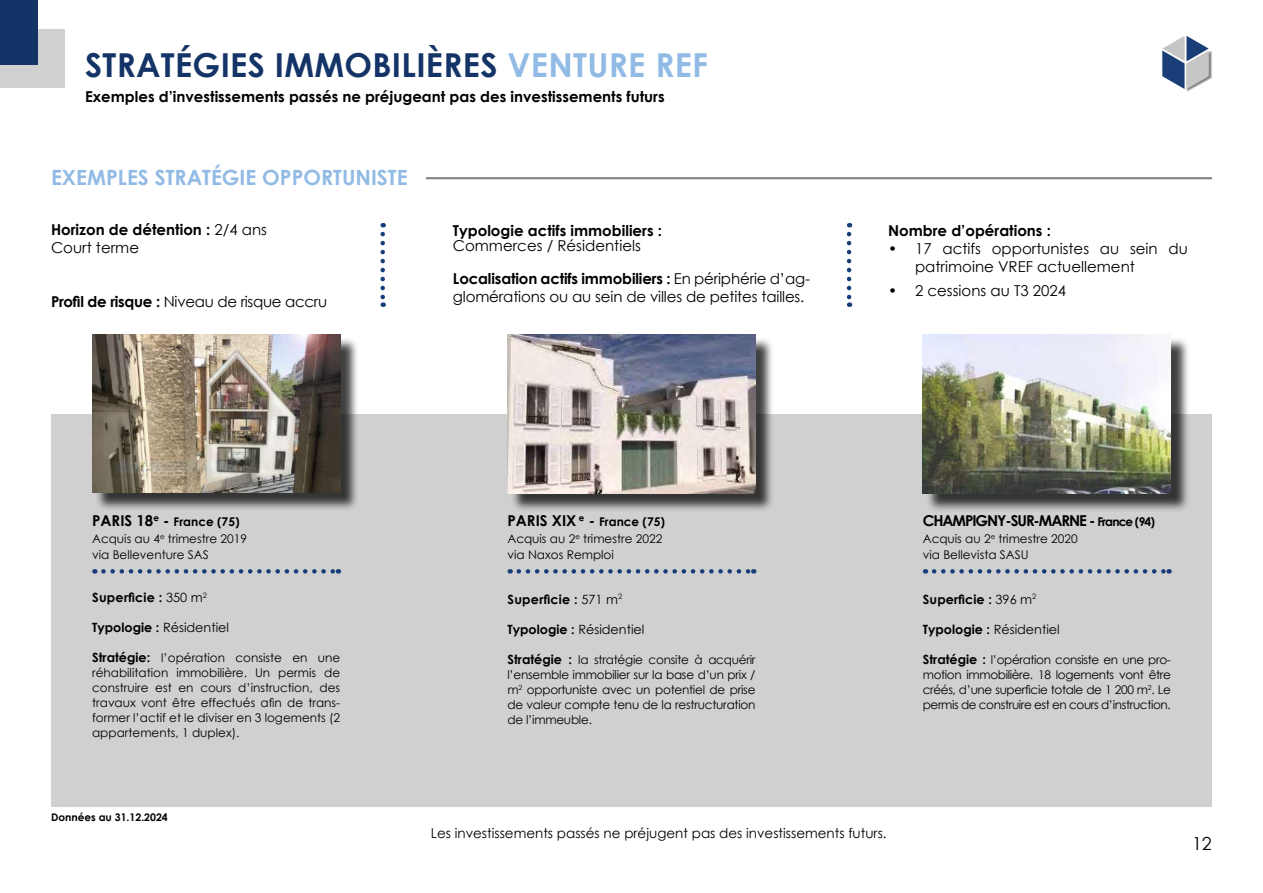
<style>
.page{position:relative;width:1263px;height:893px;background:#fff}
.page>*{position:absolute;margin:0;border:0;box-sizing:border-box;transform-origin:0 0}
.t1{font:700 33px "Century Gothic";letter-spacing:.01em;color:#143467}
.t2{font:700 21px "Century Gothic";color:#91bbe5}
.t3{font:18px "Century Gothic";color:#000}
.t4{font:15px/18px "Century Gothic";color:#000}
.t5{font:700 15px/18px "Century Gothic";color:#000}
.t6{font:15px "Century Gothic";letter-spacing:-.02em;color:#000}
.t7{font:700 15px "Century Gothic";letter-spacing:-.07em;color:#000}
.t8{font:13.5px "Century Gothic";color:#000}
.t9{font:12.75px "Century Gothic";color:#000}
.t10{font:700 12.75px "Century Gothic";letter-spacing:.02em;color:#000}
.t11{font:12px/15px "Century Gothic";color:#000}
.t12{font:700 10.5px "Century Gothic";color:#000}
.s1{color:#91bbe5}
.s2{font-weight:400}
.s3{font-weight:700}
.s4{font-weight:700;font-size:15px}
.s5{font-weight:700;font-size:12.75px}
.s6{font-size:12px}
</style>
<div class="page">
<img style="left:1186px;top:51px;width:26px;height:41px">
<svg style="left:1162px;top:36px;width:47px;height:53px"></svg>
<div style="left:0;top:30px;width:65px;height:58px;background:#d0d0d0"></div>
<div style="left:0;top:0;width:37px;height:65px;background:#143467"></div>
<hr style="left:426px;top:177px;width:786px;height:2px;background:#878787">
<div style="left:51px;top:414px;width:1161px;height:393px;background:#d0d0d0"></div>
<div style="left:94px;top:336px;width:265px;height:175px;background:#000;opacity:.75"></div>
<img style="left:92px;top:334px;width:248px;height:159px">
<svg style="left:934px;top:569px;width:235px;height:5px"></svg>
<svg style="left:103px;top:569px;width:236px;height:5px"></svg>
<svg style="left:519px;top:569px;width:235px;height:5px"></svg>
<svg style="left:380px;top:234px;width:5px;height:73px"></svg>
<svg style="left:847px;top:234px;width:4px;height:73px"></svg>
<div style="left:510px;top:337px;width:264px;height:175px;background:#000;opacity:.75"></div>
<img style="left:507px;top:335px;width:248px;height:158px">
<div style="left:925px;top:337px;width:264px;height:175px;background:#000;opacity:.75"></div>
<img style="left:923px;top:335px;width:248px;height:158px">
<h1 class="t1" style="left:85px;top:40px;width:625px">STRATÉGIES IMMOBILIÈRES <span class="s1">VENTURE REF</span></h1>
<p class="t5" style="left:85px;top:87px;width:581px">Exemples d’investissements passés ne préjugeant pas des investissements futurs</p>
<h2 class="t2" style="left:51px;top:162px;width:358px">EXEMPLES STRATÉGIE OPPORTUNISTE</h2>
<p class="t5" style="left:51px;top:219px;width:218px">Horizon de détention : <span class="s2">2/4 ans<br>Court terme</span></p>
<p class="t6" style="left:51px;top:291px;width:278px"><span class="s3">Profil de risque :</span> Niveau de risque accru</p>
<p class="t5" style="left:453px;top:220px;width:211px">Typologie actifs immobiliers :</p>
<p class="t4" style="left:453px;top:236px;width:190px">Commerces / Résidentiels</p>
<p class="t4" style="left:453px;top:269px;width:359px"><span class="s3">Localisation actifs immobiliers :</span> En périphérie d’ag&shy;glomérations ou au sein de villes de petites tailles.</p>
<p class="t5" style="left:888px;top:220px;width:164px">Nombre d’opérations :</p>
<p class="t4" style="left:915px;top:239px;width:274px;text-indent:-27px">• 17 actifs opportunistes au sein du patrimoine VREF actuellement</p>
<p class="t4" style="left:888px;top:282px;width:180px">• 2 cessions au T3 2024</p>
<p class="t11" style="left:92px;top:514px;width:157px;line-height:16.5px"><span class="s4">PARIS 18</span><sup>e</sup> <span class="s4">-</span> <span class="s3">France (75)<br></span>Acquis au 4<sup>e</sup> trimestre 2019 via Belleventure SAS</p>
<p class="t10" style="left:92px;top:588px;width:116px">Superficie : <span class="s2">350 m</span><sup>2</sup></p>
<p class="t9" style="left:92px;top:619px;width:138px"><span class="s3">Typologie :</span> Résidentiel</p>
<p class="t11" style="left:92px;top:650px;width:250px;text-align:justify"><span class="s5">Stratégie:</span> l’opération consiste en une réhabilitation immobilière. Un permis de construire est en cours d’instruction, des travaux vont être effectués afin de trans&shy;former l’actif et le diviser en 3 logements (2 appartements, 1 duplex).</p>
<p class="t12" style="left:51px;top:809px;width:118px">Données au 31.12.2024</p>
<p class="t11" style="left:507px;top:514px;width:159px;line-height:16.5px"><span class="s4">PARIS XIX</span> <sup>e</sup> <span class="s4">-</span> <span class="s3">France (75)<br></span>Acquis au 2<sup>e</sup> trimestre 2022 via Naxos Remploi</p>
<p class="t10" style="left:507px;top:589px;width:116px">Superficie : <span class="s2">571 m</span><sup>2</sup></p>
<p class="t9" style="left:507px;top:620px;width:138px"><span class="s3">Typologie :</span> Résidentiel</p>
<p class="t11" style="left:507px;top:652px;width:250px;text-align:justify"><span class="s5">Stratégie :</span> la stratégie consite à acquérir l’ensemble immobilier sur la base d’un prix / m<sup>2</sup> opportuniste avec un potentiel de prise de valeur compte tenu de la restructuration de l’immeuble.</p>
<p class="t7" style="left:923px;top:510px;width:234px">CHAMPIGNY-SUR-MARNE - <span class="s6">France (94)</span></p>
<p class="t11" style="left:923px;top:530px;width:157px;line-height:16.5px">Acquis au 2<sup>e</sup> trimestre 2020 via Bellevista SASU</p>
<p class="t10" style="left:923px;top:589px;width:115px">Superficie : <span class="s2">396 m</span><sup>2</sup></p>
<p class="t9" style="left:923px;top:620px;width:138px"><span class="s3">Typologie :</span> Résidentiel</p>
<p class="t11" style="left:923px;top:652px;width:250px;text-align:justify"><span class="s5">Stratégie :</span> l’opération consiste en une pro&shy;motion immobilière. 18 logements vont être créés, d’une superficie totale de 1 200 m<sup>2</sup>. Le permis de construire est en cours d’instruction.</p>
<p class="t8" style="left:431px;top:824px;width:457px">Les investissements passés ne préjugent pas des investissements futurs.</p>
<h3 class="t3" style="left:1192px;top:831px;width:21px">12</h3>
</div>
